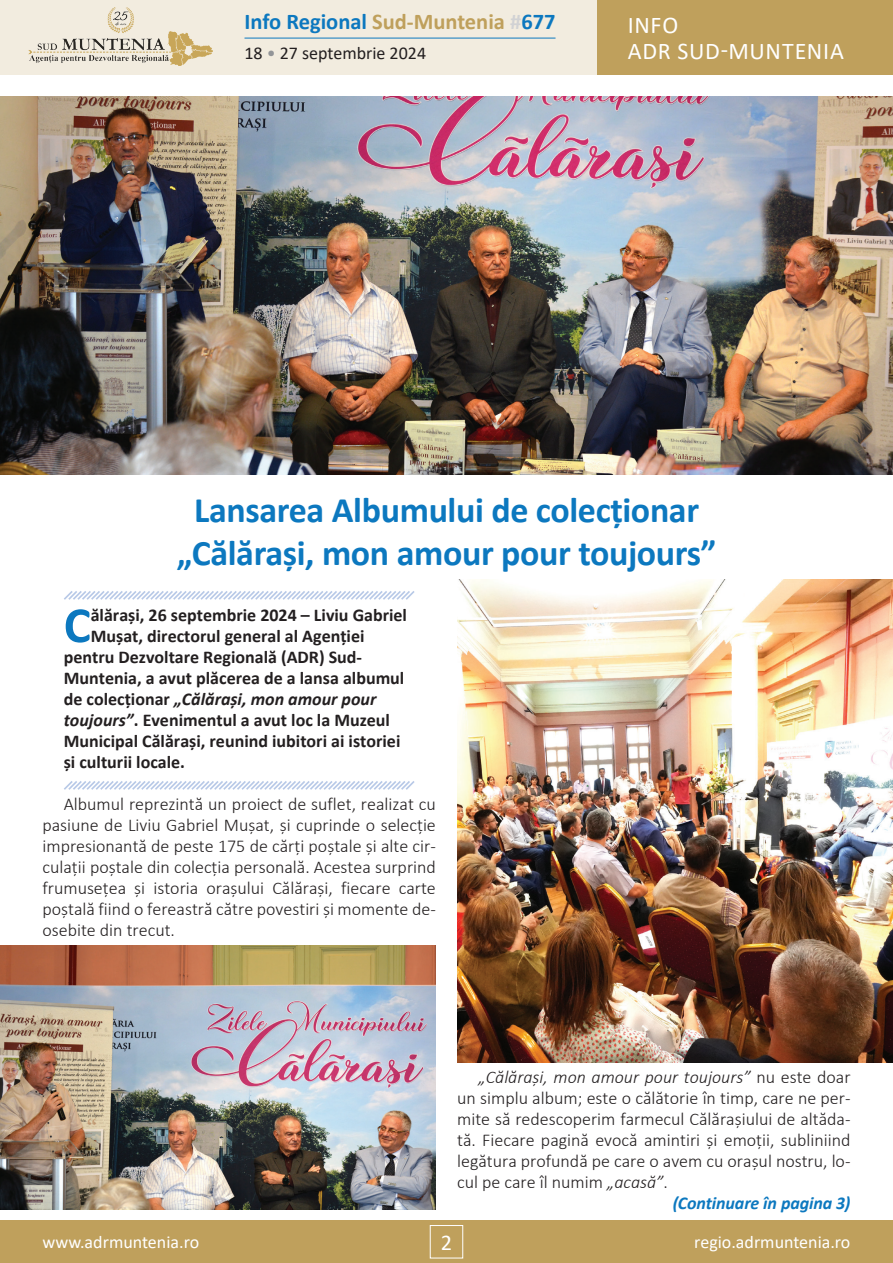
<style>
.page{position:relative;width:893px;height:1263px;background:#fff}
.page>*{position:absolute;margin:0;border:0;box-sizing:border-box;transform-origin:0 0}
.t1{font:700 51.15px "Calibri";color:#0c78bf}
.t2{font:700 36px/43.2px "Calibri";letter-spacing:-.01em;color:#0c78bf;text-align:center}
.t3{font:24px/25.5px "Calibri";letter-spacing:.03em;color:#fff}
.t4{font:700 22.5px "Calibri";color:#0c78bf}
.t5{font:22.5px "Calibri";color:#fff}
.t6{font:300 18px/21px "Calibri";color:#231f20;text-align:justify}
.t7{font:700 18px "Calibri";color:#231f20}
.t8{font:italic 300 18px "Calibri";color:#231f20}
.t9{font:18px "Calibri";color:#fff}
.t10{font:italic 700 18px "Calibri";color:#231f20}
.t11{font:italic 700 18px "Calibri";letter-spacing:-.005em;color:#0c78bf}
.t12{font:18px "Calibri";color:#231f20}
.s1{color:#bfa05c}
.s2{color:#d1d2d4}
.s3{color:#939598}
.s4{font-style:normal}
.s5{font-style:italic}
</style>
<div class="page">
<div style="left:0;top:1220px;width:893px;height:43px;background:#bfa05c"></div>
<div style="left:430px;top:1225px;width:33px;height:33px;border:1px solid #fff"></div>
<div style="left:0;top:0;width:893px;height:75px;background:#f2ecdf"></div>
<div style="left:597px;top:0;width:296px;height:75px;background:#bfa05c"></div>
<hr style="left:244px;top:38px;width:311px;height:1px;background:#0c78bf">
<img style="left:28px;top:7px;width:185px;height:59px">
<svg style="left:64px;top:591px;width:351px;height:9px"></svg>
<svg style="left:64px;top:781px;width:351px;height:9px"></svg>
<img style="left:0;top:96px;width:893px;height:378px">
<img style="left:457px;top:579px;width:436px;height:483px">
<img style="left:0;top:945px;width:436px;height:264px">
<p class="t4" style="left:244px;top:6px;width:313px">Info Regional <span class="s1">Sud-Muntenia</span> <span class="s2">#</span>677</p>
<p class="t12" style="left:244px;top:41px;width:183px">18 <span class="s3">•</span> 27 septembrie 2024</p>
<h3 class="t3" style="left:628px;top:12px;width:218px">INFO<br>ADR SUD-MUNTENIA</h3>
<h2 class="t2" style="left:177px;top:488px;width:541px">Lansarea Albumului de colecționar „Călărași, mon amour pour toujours”</h2>
<h1 class="t1" style="left:64px;top:589px;width:29px">C</h1>
<p class="t7" style="left:91px;top:602px;width:318px">ălărași, 26 septembrie 2024 – Liviu Gabriel</p>
<p class="t7" style="left:91px;top:623px;width:275px">Muşat, directorul general al Agenției</p>
<p class="t7" style="left:64px;top:644px;width:300px">pentru Dezvoltare Regională (ADR) Sud-</p>
<p class="t7" style="left:64px;top:665px;width:342px">Muntenia, a avut plăcerea de a lansa albumul</p>
<p class="t10" style="left:64px;top:686px;width:314px"><span class="s4">de colecționar</span> „Călărași, mon amour pour</p>
<p class="t7" style="left:64px;top:707px;width:328px"><span class="s5">toujours”</span>. Evenimentul a avut loc la Muzeul</p>
<p class="t7" style="left:64px;top:728px;width:338px">Municipal Călărași, reunind iubitori ai istoriei</p>
<p class="t7" style="left:64px;top:749px;width:123px">și culturii locale.</p>
<p class="t6" style="left:42px;top:793px;width:395px;text-indent:21px">Albumul reprezintă un proiect de suflet, realizat cu pasiune de Liviu Gabriel Muşat, și cuprinde o selecție impresionantă de peste 175 de cărți poștale și alte cir&shy;culații poștale din colecția personală. Acestea surprind frumusețea și istoria orașului Călărași, fiecare carte poștală fiind o fereastră către povestiri și momente de&shy;osebite din trecut.</p>
<p class="t8" style="left:478px;top:1066px;width:374px">„Călărași, mon amour pour toujours” <span class="s4">nu este doar</span></p>
<p class="t6" style="left:457px;top:1087px;width:395px">un simplu album; este o călătorie în timp, care ne per-</p>
<p class="t6" style="left:457px;top:1108px;width:395px">mite să redescoperim farmecul Călărașiului de altăda-</p>
<p class="t6" style="left:457px;top:1129px;width:395px">tă. Fiecare pagină evocă amintiri și emoții, subliniind</p>
<p class="t6" style="left:457px;top:1150px;width:395px">legătura profundă pe care o avem cu orașul nostru, lo-</p>
<p class="t6" style="left:457px;top:1171px;width:212px">cul pe care îl numim <span class="s5">„acasă”</span>.</p>
<p class="t11" style="left:673px;top:1190px;width:179px">(Continuare în pagina 3)</p>
<p class="t9" style="left:43px;top:1230px;width:158px">www.adrmuntenia.ro</p>
<p class="t5" style="left:441px;top:1226px;width:13px">2</p>
<p class="t9" style="left:694px;top:1230px;width:158px">regio.adrmuntenia.ro</p>
</div>
